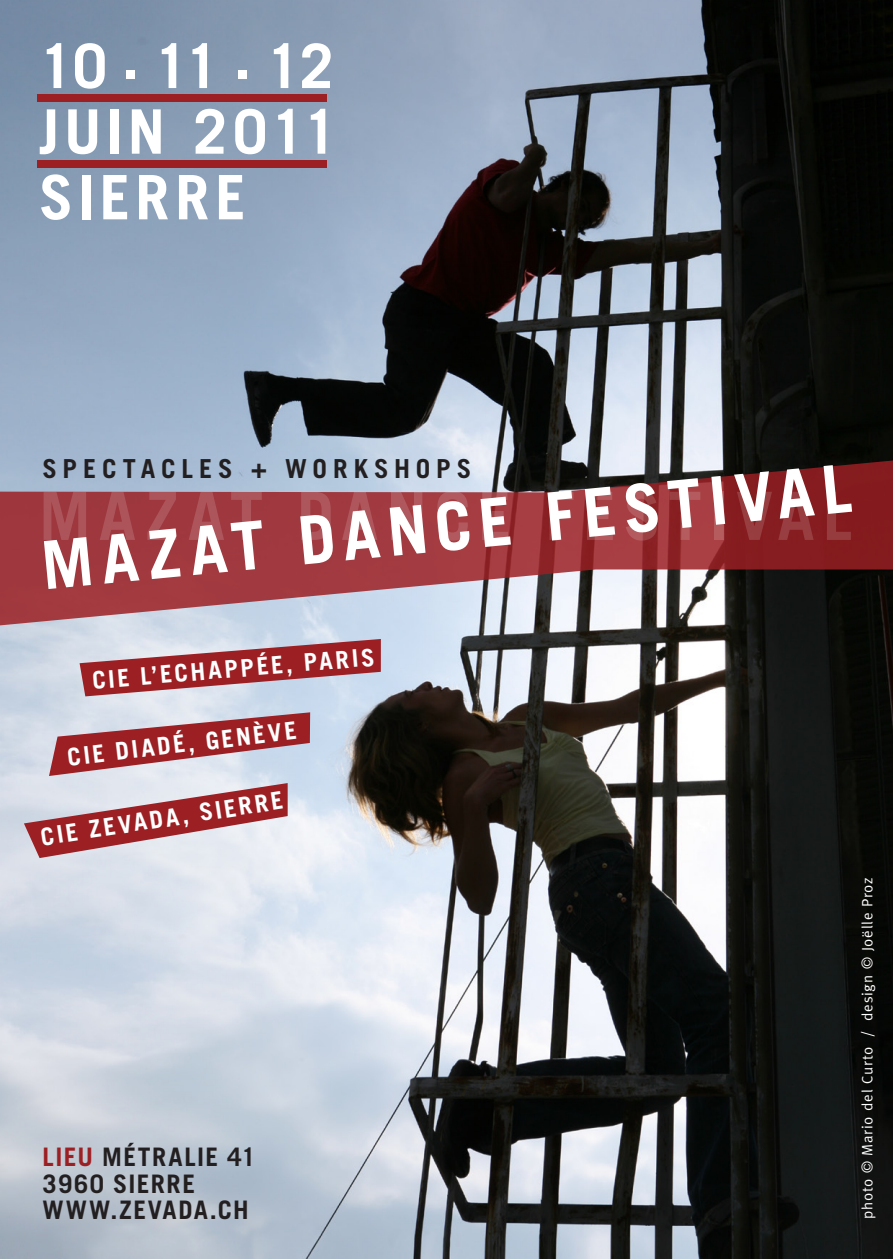
<style>
.page{position:relative;width:893px;height:1259px;background:#fff}
.page>*{position:absolute;margin:0;border:0;box-sizing:border-box;transform-origin:0 0}
.t1{font:700 66.6px "Trade Gothic";letter-spacing:.115em;color:#fff}
.t2{font:700 61.5px/65.7px "Trade Gothic";letter-spacing:.055em;color:#fff}
.t3{font:700 61.5px "Trade Gothic";letter-spacing:.075em;color:#fff}
.t4{font:700 26.1px "Trade Gothic";letter-spacing:.22em;color:#231f20}
.t5{font:700 25.5px "Trade Gothic";letter-spacing:.06em;color:#231f20}
.t6{font:700 24.3px "Trade Gothic";color:#fff}
.t7{font:15px "Meta";letter-spacing:.05em;color:#fff}
.s1{color:#9c1f23}
</style>
<div class="page">
<img style="left:0;top:0;width:893px;height:1259px">
<svg style="left:80px;top:639px;width:301px;height:57px;background:#b37078"></svg>
<svg style="left:49px;top:712px;width:261px;height:64px;background:#b77a81"></svg>
<svg style="left:24px;top:783px;width:264px;height:75px;background:#c28c92"></svg>
<svg style="left:0;top:458px;width:893px;height:170px;background:#955b61"></svg>
<div style="left:37px;top:160px;width:289px;height:7px;background:#9c1f23"></div>
<div style="left:37px;top:95px;width:289px;height:7px;background:#9c1f23"></div>
<p class="t2" style="left:39px;top:32px;width:300px">10.11.12<br>JUIN 2011</p>
<p class="t3" style="left:39px;top:160px;width:208px">SIERRE</p>
<p class="t4" style="left:43px;top:453px;width:430px">SPECTACLES + WORKSHOPS</p>
<p class="t1" style="left:38px;top:521px;width:815px;rotate:-5deg">MAZAT DANCE FESTIVAL</p>
<h1 class="t1" style="left:39px;top:475px;width:815px">MAZAT DANCE FESTIVAL</h1>
<p class="t6" style="left:91px;top:666px;width:285px;rotate:-5deg">CIE L’ECHAPPÉE, PARIS</p>
<p class="t6" style="left:66px;top:743px;width:232px;rotate:-7deg">CIE DIADÉ, GENÈVE</p>
<p class="t6" style="left:39px;top:823px;width:246px;rotate:-9deg">CIE ZEVADA, SIERRE</p>
<p class="t5" style="left:43px;top:1141px;width:214px"><span class="s1">LIEU</span> MÉTRALIE 41</p>
<p class="t5" style="left:43px;top:1168px;width:154px">3960 SIERRE</p>
<p class="t5" style="left:43px;top:1194px;width:208px">WWW.ZEVADA.CH</p>
<p class="t7" style="left:858px;top:1219px;width:343px;rotate:-90deg">photo © Mario del Curto / design © Joëlle Proz</p>
</div>
